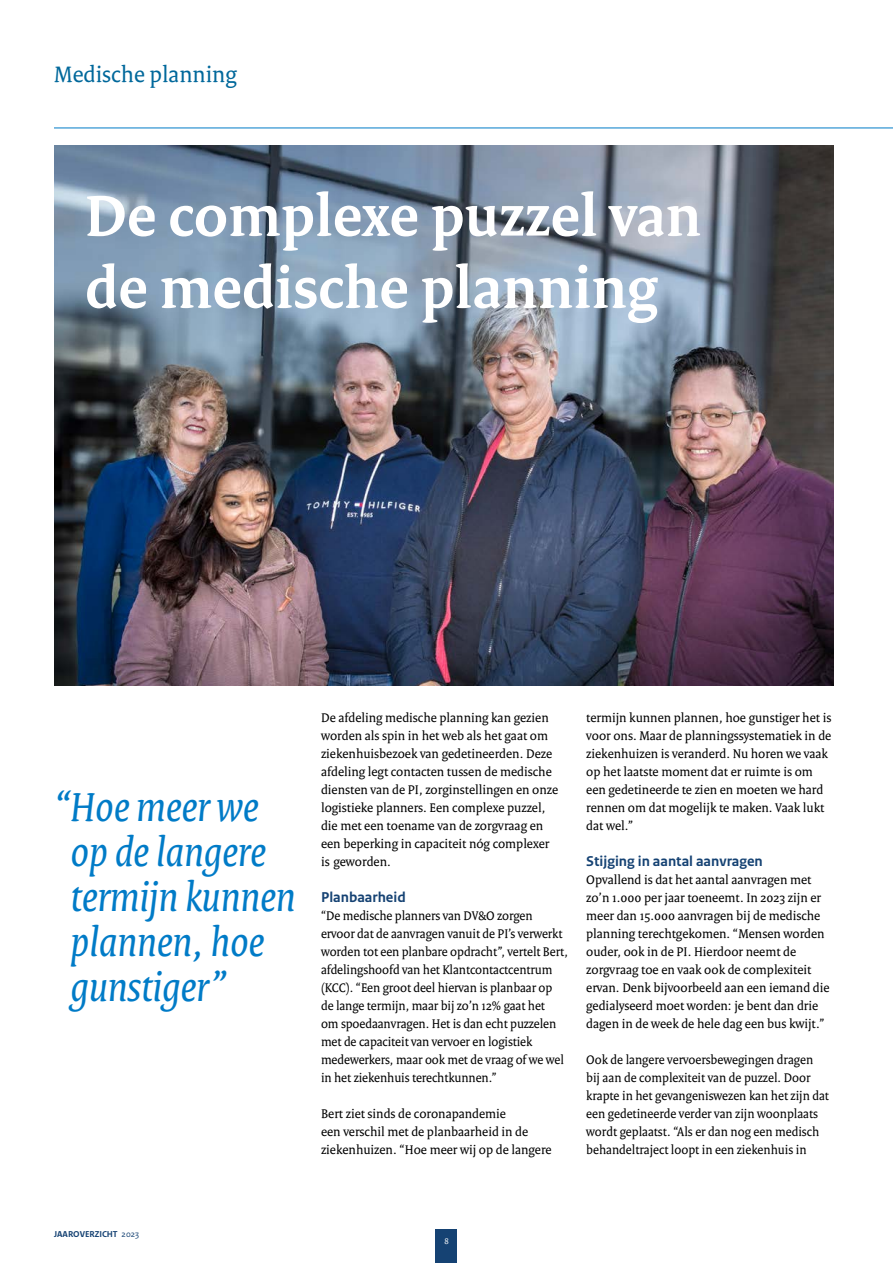
<style>
.page{position:relative;width:893px;height:1263px;background:#fff}
.page>*{position:absolute;margin:0;border:0;box-sizing:border-box;transform-origin:0 0}
.t1{font:700 61.5px/72px "Rijksoverheid Serif";color:#fff}
.t2{font:italic 43.5px/45px "Rijksoverheid Serif";color:#007bc7}
.t3{font:24px "Rijksoverheid Serif";color:#01689b}
.t4{font:700 15px "Rijksoverheid Sans Text";color:#154273}
.t5{font:13.5px/18px "Rijksoverheid Serif";color:#000}
.t6{font:700 9px "Rijksoverheid Sans Text";color:#154273}
.t7{font:9px "Rijksoverheid Serif";color:#fff}
.s1{font-weight:400}
</style>
<div class="page">
<div style="left:436px;top:1229px;width:21px;height:34px;background:#154273"></div>
<hr style="left:54px;top:128px;width:839px;height:1px;background:#007bc7">
<img style="left:54px;top:146px;width:779px;height:540px">
<h3 class="t3" style="left:54px;top:59px;width:184px">Medische planning</h3>
<h1 class="t1" style="left:85px;top:179px;width:618px">De complexe puzzel van de medische planning</h1>
<h2 class="t2" style="left:70px;top:784px;width:226px;text-indent:-16px">“Hoe meer we op de langere termijn kunnen plannen, hoe gunstiger”</h2>
<p class="t5" style="left:321px;top:708px;width:239px">De afdeling medische planning kan gezien worden als spin in het web als het gaat om ziekenhuisbezoek van gedetineerden. Deze afdeling legt contacten tussen de medische diensten van de PI, zorginstellingen en onze logistieke planners. Een complexe puzzel, die met een toename van de zorgvraag en een beperking in capaciteit nóg complexer is geworden.</p>
<p class="t4" style="left:321px;top:888px;width:86px">Planbaarheid</p>
<p class="t5" style="left:321px;top:906px;width:248px">“De medische planners van DV&amp;O zorgen ervoor dat de aanvragen vanuit de PI’s verwerkt worden tot een planbare opdracht”, vertelt Bert, afdelingshoofd van het Klantcontactcentrum (KCC). “Een groot deel hiervan is planbaar op de lange termijn, maar bij zo’n 12% gaat het<br>om spoedaanvragen. Het is dan echt puzzelen met de capaciteit van vervoer en logistiek medewerkers, maar ook met de vraag of we wel in het ziekenhuis terechtkunnen.”</p>
<p class="t5" style="left:321px;top:1104px;width:232px">Bert ziet sinds de coronapandemie<br>een verschil met de planbaarheid in de ziekenhuizen. “Hoe meer wij op de langere</p>
<p class="t5" style="left:586px;top:708px;width:247px">termijn kunnen plannen, hoe gunstiger het is voor ons. Maar de planningssystematiek in de ziekenhuizen is veranderd. Nu horen we vaak op het laatste moment dat er ruimte is om een gedetineerde te zien en moeten we hard rennen om dat mogelijk te maken. Vaak lukt dat wel.”</p>
<p class="t4" style="left:586px;top:852px;width:178px">Stijging in aantal aanvragen</p>
<p class="t5" style="left:586px;top:870px;width:245px">Opvallend is dat het aantal aanvragen met zo’n 1.000 per jaar toeneemt. In 2023 zijn er meer dan 15.000 aanvragen bij de medische planning terechtgekomen. “Mensen worden ouder, ook in de PI. Hierdoor neemt de zorgvraag toe en vaak ook de complexiteit ervan. Denk bijvoorbeeld aan een iemand die gedialyseerd moet worden: je bent dan drie dagen in de week de hele dag een bus kwijt.”</p>
<p class="t5" style="left:586px;top:1050px;width:244px">Ook de langere vervoersbewegingen dragen bij aan de complexiteit van de puzzel. Door krapte in het gevangeniswezen kan het zijn dat een gedetineerde verder van zijn woonplaats wordt geplaatst. “Als er dan nog een medisch behandeltraject loopt in een ziekenhuis in</p>
<p class="t6" style="left:54px;top:1229px;width:87px">JAAROVERZICHT <span class="s1">2023</span></p>
<p class="t7" style="left:444px;top:1236px;width:6px">8</p>
</div>
